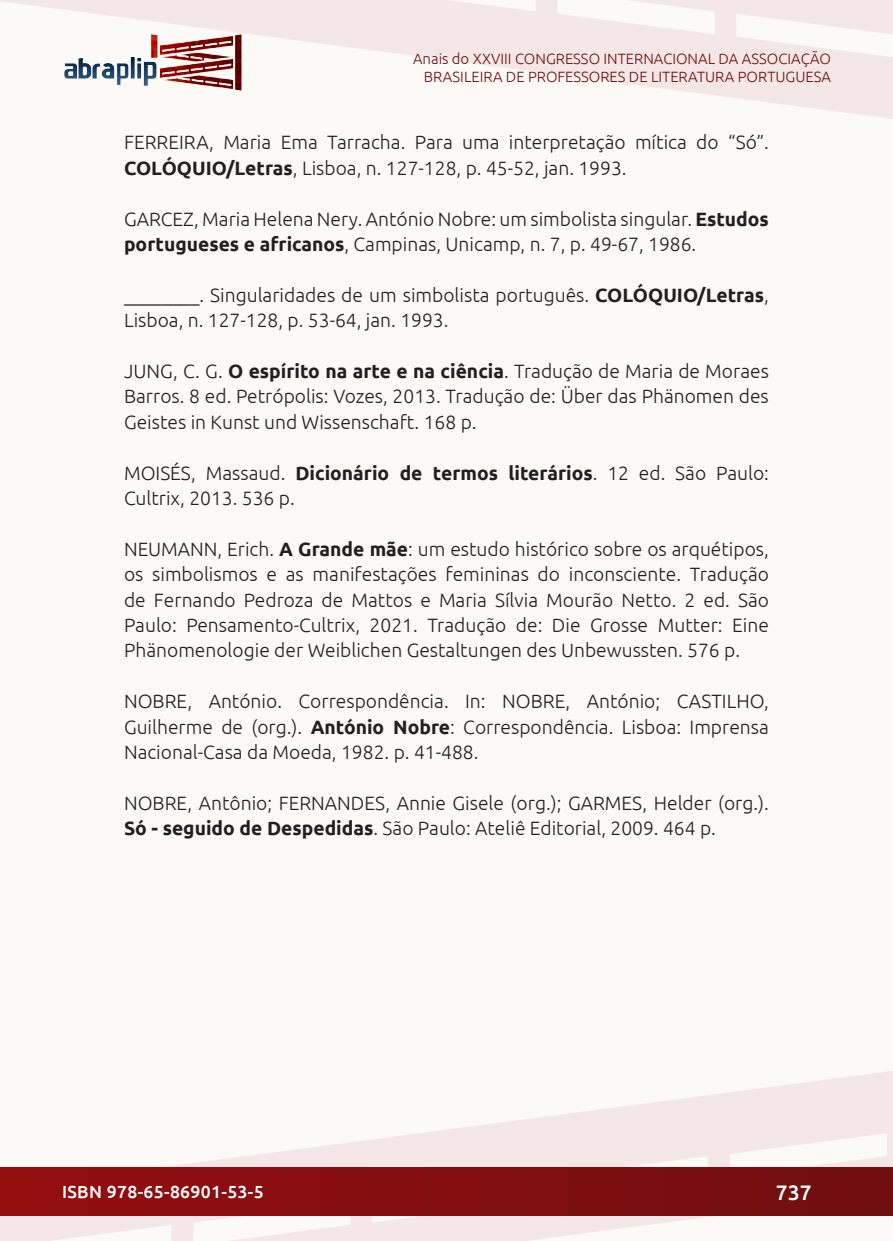
<style>
.page{position:relative;width:893px;height:1241px;background:#fff}
.page>*{position:absolute;margin:0;border:0;box-sizing:border-box;transform-origin:0 0}
.t1{font:500 21px "Ubuntu";color:#fff}
._10_REFERÊNCIAS{font:300 19.25px/25.4px "Ubuntu";color:#231f20}
.t2{font:500 17.5px "Ubuntu";letter-spacing:.02em;color:#fff}
.t3{font:300 14.88px/17.8px "Ubuntu";color:#700e10;text-align:right}
.s1{font-weight:700}
</style>
<div class="page">
<div style="left:0;top:0;width:893px;height:1240px;background:#fcfaf7"></div>
<svg style="left:0;top:1071px;width:893px;height:169px"></svg>
<svg style="left:0;top:0;width:893px;height:119px"></svg>
<div style="left:1px;top:1167px;width:891px;height:47px;background:linear-gradient(to right,#950e10,#700e10)"></div>
<img style="left:62px;top:31px;width:182px;height:62px">
<p class="t3" style="left:413px;top:49px;width:419px">Anais do XXVIII CONGRESSO INTERNACIONAL DA ASSOCIAÇÃO<br>BRASILEIRA DE PROFESSORES DE LITERATURA PORTUGUESA</p>
<p class="_10_REFERÊNCIAS" style="left:124px;top:129px;width:646px">FERREIRA, Maria Ema Tarracha. Para uma interpretação mítica do “Só”.<br><span class="s1">COLÓQUIO/Letras</span>, Lisboa, n. 127-128, p. 45-52, jan. 1993.</p>
<p class="_10_REFERÊNCIAS" style="left:124px;top:205px;width:646px">GARCEZ, Maria Helena Nery. António Nobre: um simbolista singular. <span class="s1">Estudos portugueses e africanos</span>, Campinas, Unicamp, n. 7, p. 49-67, 1986.</p>
<p class="_10_REFERÊNCIAS" style="left:124px;top:282px;width:646px">________. Singularidades de um simbolista português. <span class="s1">COLÓQUIO/Letras</span>,<br>Lisboa, n. 127-128, p. 53-64, jan. 1993.</p>
<p class="_10_REFERÊNCIAS" style="left:124px;top:358px;width:646px;text-align:justify">JUNG, C. G. <span class="s1">O espírito na arte e na ciência</span>. Tradução de Maria de Moraes Barros. 8 ed. Petrópolis: Vozes, 2013. Tradução de: Über das Phänomen des Geistes in Kunst und Wissenschaft. 168 p.</p>
<p class="_10_REFERÊNCIAS" style="left:124px;top:459px;width:646px">MOISÉS, Massaud. <span class="s1">Dicionário de termos literários</span>. 12 ed. São Paulo:<br>Cultrix, 2013. 536 p.</p>
<p class="_10_REFERÊNCIAS" style="left:124px;top:535px;width:646px;text-align:justify">NEUMANN, Erich. <span class="s1">A Grande mãe</span>: um estudo histórico sobre os arquétipos, os simbolismos e as manifestações femininas do inconsciente. Tradução de Fernando Pedroza de Mattos e Maria Sílvia Mourão Netto. 2 ed. São Paulo: Pensamento-Cultrix, 2021. Tradução de: Die Grosse Mutter: Eine Phänomenologie der Weiblichen Gestaltungen des Unbewussten. 576 p.</p>
<p class="_10_REFERÊNCIAS" style="left:124px;top:688px;width:646px;text-align:justify">NOBRE, António. Correspondência. In: NOBRE, António; CASTILHO, Guilherme de (org.). <span class="s1">António Nobre</span>: Correspondência. Lisboa: Imprensa Nacional-Casa da Moeda, 1982. p. 41-488.</p>
<p class="_10_REFERÊNCIAS" style="left:124px;top:789px;width:646px">NOBRE, Antônio; FERNANDES, Annie Gisele (org.); GARMES, Helder (org.).<br><span class="s1">Só - seguido de Despedidas</span>. São Paulo: Ateliê Editorial, 2009. 464 p.</p>
<p class="t2" style="left:62px;top:1180px;width:203px">ISBN 978-65-86901-53-5</p>
<p class="t1" style="left:776px;top:1178px;width:37px">737</p>
</div>
